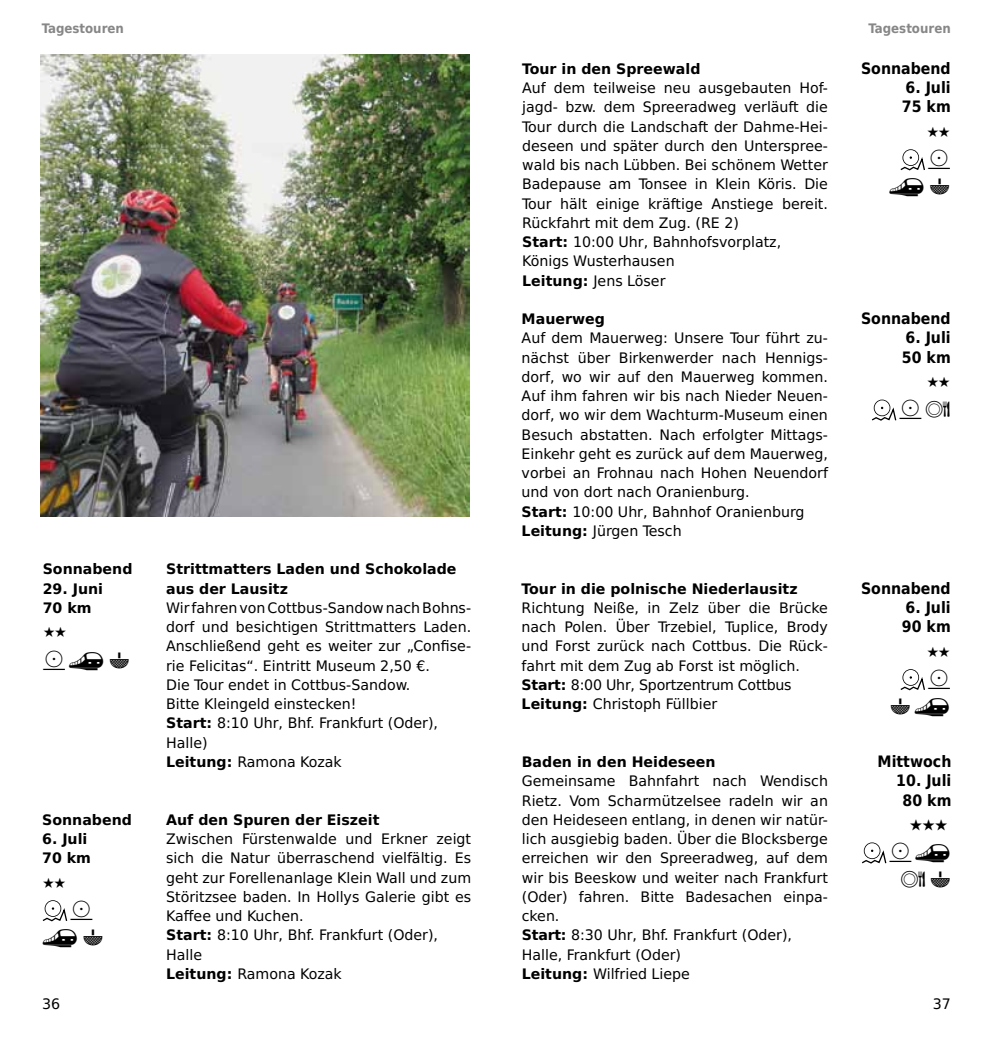
<style>
.page{position:relative;width:993px;height:1042px;background:#fff}
.page>*{position:absolute;margin:0;border:0;box-sizing:border-box;transform-origin:0 0}
.t1{font:22.75px/27.3px "ADFC Picto PP";letter-spacing:.125em;color:#000;text-align:right}
.t2{font:700 15.75px/19.2px "DejaVu Sans Condensed";color:#000}
.t3{font:14.53px/19.2px "DejaVu Sans Condensed";color:#000;scale:1.09 1}
.t4{font:700 14.53px/19.2px "DejaVu Sans Condensed";color:#000;scale:1.09 1}
.t5{font:700 13.12px "DejaVu Sans Condensed";color:#878787}
.s1{font-weight:700}
</style>
<div class="page">
<svg style="left:42px;top:900px;width:26px;height:22px"></svg>
<svg style="left:900px;top:149px;width:25px;height:22px"></svg>
<img style="left:40px;top:55px;width:429px;height:461px">
<svg style="left:872px;top:399px;width:24px;height:22px"></svg>
<svg style="left:900px;top:669px;width:25px;height:22px"></svg>
<svg style="left:862px;top:842px;width:25px;height:22px"></svg>
<p class="t5" style="left:42px;top:18px;width:84px">Tagestouren</p>
<p class="t5" style="left:868px;top:18px;width:84px">Tagestouren</p>
<p class="t4" style="left:43px;top:559px;width:84px">Sonnabend</p>
<p class="t4" style="left:43px;top:578px;width:57px">29. Juni<br>70 km</p>
<h1 class="t1" style="left:43px;top:618px;width:89px;text-align:left">*<br>IHK</h1>
<p class="t4" style="left:42px;top:809px;width:84px">Sonnabend</p>
<p class="t4" style="left:42px;top:829px;width:46px">6. Juli<br>70 km</p>
<h1 class="t1" style="left:42px;top:869px;width:26px">*</h1>
<h1 class="t1" style="left:42px;top:896px;width:63px;text-align:left;text-indent:28px">I<br>HK</h1>
<p class="t4" style="left:166px;top:559px;width:268px">Strittmatters Laden und Schokolade aus der Lausitz</p>
<p class="t3" style="left:166px;top:598px;width:281px">Wir fahren von Cottbus-Sandow nach Bohns&shy;dorf und besichtigen Strittmatters Laden.<br>Anschließend geht es weiter zur „Confise&shy;rie Felicitas“. Eintritt Museum 2,50 €.<br>Die Tour endet in Cottbus-Sandow.<br>Bitte Kleingeld einstecken!<br><span class="s1">Start:</span> 8:10 Uhr, Bhf. Frankfurt (Oder), Halle)<br><span class="s1">Leitung:</span> Ramona Kozak</p>
<p class="t4" style="left:166px;top:809px;width:197px">Auf den Spuren der Eiszeit</p>
<p class="t3" style="left:166px;top:829px;width:281px">Zwischen Fürstenwalde und Erkner zeigt sich die Natur überraschend vielfältig. Es geht zur Forellenanlage Klein Wall und zum<br>Störitzsee baden. In Hollys Galerie gibt es<br>Kaffee und Kuchen.<br><span class="s1">Start:</span> 8:10 Uhr, Bhf. Frankfurt (Oder),<br>Halle<br><span class="s1">Leitung:</span> Ramona Kozak</p>
<p class="t4" style="left:522px;top:59px;width:165px">Tour in den Spreewald</p>
<p class="t3" style="left:522px;top:78px;width:282px">Auf dem teilweise neu ausgebauten Hof&shy;jagd- bzw. dem Spreeradweg verläuft die Tour durch die Landschaft der Dahme-Hei&shy;deseen und später durch den Unterspree&shy;wald bis nach Lübben. Bei schönem Wetter Badepause am Tonsee in Klein Köris. Die Tour hält einige kräftige Anstiege bereit.<br>Rückfahrt mit dem Zug. (RE 2)<br><span class="s1">Start:</span> 10:00 Uhr, Bahnhofsvorplatz, Königs Wusterhausen<br><span class="s1">Leitung:</span> Jens Löser</p>
<p class="t4" style="left:521px;top:309px;width:78px">Mauerweg</p>
<p class="t3" style="left:521px;top:328px;width:282px">Auf dem Mauerweg: Unsere Tour führt zu&shy;nächst über Birkenwerder nach Hennigs&shy;dorf, wo wir auf den Mauerweg kommen.<br>Auf ihm fahren wir bis nach Nieder Neuen&shy;dorf, wo wir dem Wachturm-Museum einen Besuch abstatten. Nach erfolgter Mittags-Einkehr geht es zurück auf dem Mauerweg, vorbei an Frohnau nach Hohen Neuendorf und von dort nach Oranienburg.<br><span class="s1">Start:</span> 10:00 Uhr, Bahnhof Oranienburg <span class="s1">Leitung:</span> Jürgen Tesch</p>
<p class="t4" style="left:521px;top:578px;width:254px">Tour in die polnische Niederlausitz</p>
<p class="t3" style="left:521px;top:598px;width:282px">Richtung Neiße, in Zelz über die Brücke nach Polen. Über Trzebiel, Tuplice, Brody und Forst zurück nach Cottbus. Die Rück&shy;fahrt mit dem Zug ab Forst ist möglich.<br><span class="s1">Start:</span> 8:00 Uhr, Sportzentrum Cottbus <span class="s1">Leitung:</span> Christoph Füllbier</p>
<p class="t4" style="left:521px;top:752px;width:179px">Baden in den Heideseen</p>
<p class="t3" style="left:521px;top:771px;width:282px">Gemeinsame Bahnfahrt nach Wendisch Rietz. Vom Scharmützelsee radeln wir an den Heideseen entlang, in denen wir natür&shy;lich ausgiebig baden. Über die Blocksberge erreichen wir den Spreeradweg, auf dem wir bis Beeskow und weiter nach Frankfurt (Oder) fahren. Bitte Badesachen einpa&shy;cken.<br><span class="s1">Start:</span> 8:30 Uhr, Bhf. Frankfurt (Oder), Halle, Frankfurt (Oder)<br><span class="s1">Leitung:</span> Wilfried Liepe</p>
<p class="t2" style="left:860px;top:58px;width:91px">Sonnabend</p>
<p class="t2" style="left:901px;top:77px;width:50px">6. Juli<br>75 km</p>
<h1 class="t1" style="left:888px;top:118px;width:63px">*<br>I<br>HK</h1>
<p class="t2" style="left:860px;top:308px;width:91px">Sonnabend</p>
<p class="t2" style="left:901px;top:328px;width:50px">6. Juli<br>50 km</p>
<h1 class="t1" style="left:898px;top:368px;width:53px">*<br>IN</h1>
<p class="t2" style="left:860px;top:578px;width:91px">Sonnabend</p>
<p class="t2" style="left:901px;top:597px;width:50px">6. Juli<br>90 km</p>
<h1 class="t1" style="left:888px;top:638px;width:63px">*<br>I<br>KH</h1>
<p class="t2" style="left:877px;top:751px;width:75px">Mittwoch</p>
<p class="t2" style="left:896px;top:770px;width:57px;text-align:center">10. Juli<br>80 km</p>
<h1 class="t1" style="left:888px;top:811px;width:64px">Ă<br>IH<br>NK</h1>
<p class="t3" style="left:42px;top:994px;width:18px">36</p>
<p class="t3" style="left:932px;top:994px;width:18px">37</p>
</div>
